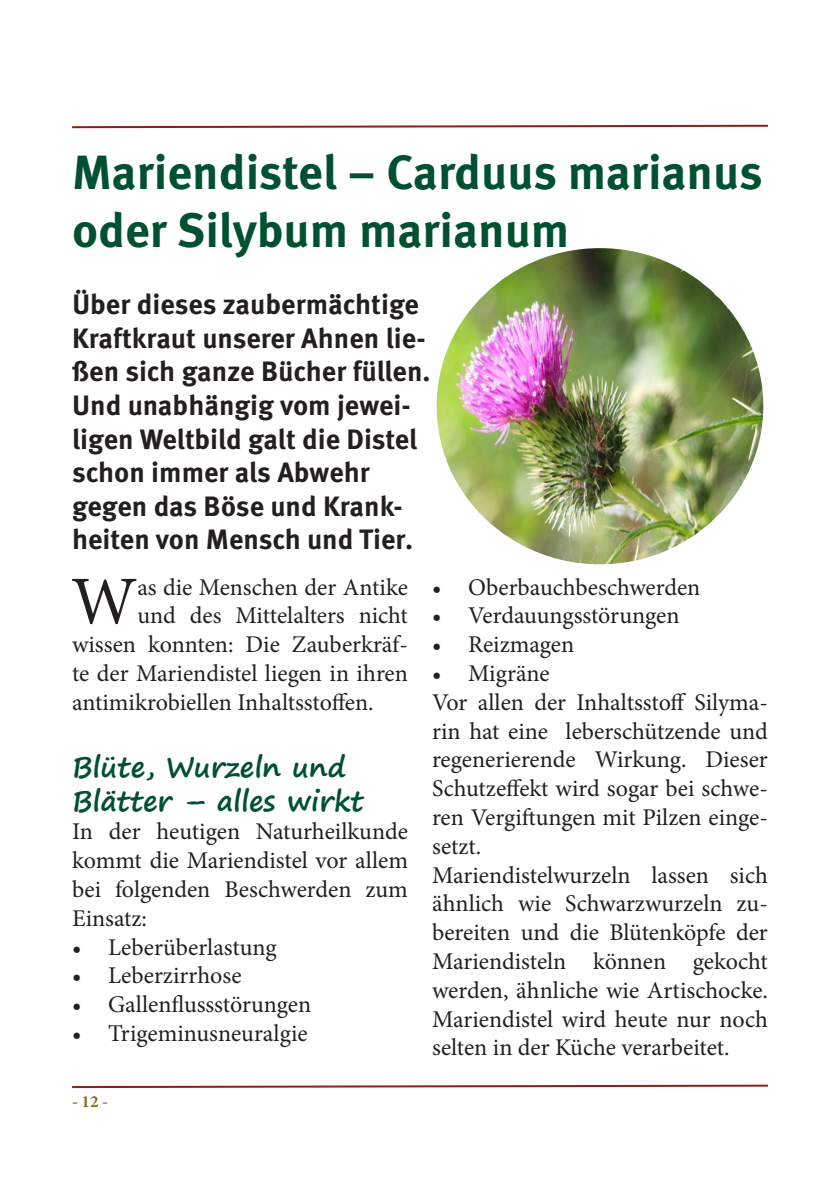
<style>
.page{position:relative;width:840px;height:1191px;background:#fff}
.page>*{position:absolute;margin:0;border:0;box-sizing:border-box;transform-origin:0 0}
.t1{font:68.4px "Minion Pro";color:#231f20}
.t2{font:700 48px/57.6px "Meta OT";color:#005130}
.t3{font:700 28px/33.6px "Meta OT";color:#231f20}
.t4{font:700 28px/33.6px "Segoe Print";color:#005130}
.t5{font:24px/28.8px "Minion Pro";color:#231f20;text-align:justify}
.t6{font:700 17px "Minion Pro";color:#926a22}
</style>
<div class="page">
<svg style="left:72px;top:124px;width:696px;height:5px"></svg>
<svg style="left:72px;top:1084px;width:696px;height:5px"></svg>
<img style="left:436px;top:248px;width:326px;height:316px">
<p class="t2" style="left:72px;top:144px;width:691px">Mariendistel – Carduus marianus oder Silybum marianum</p>
<p class="t3" style="left:72px;top:288px;width:360px">Über dieses zaubermächtige<br>Kraftkraut unserer Ahnen lie&shy;ßen sich ganze Bücher füllen.<br>Und unabhängig vom jewei&shy;ligen Weltbild galt die Distel schon immer als Abwehr gegen das Böse und Krank&shy;heiten von Mensch und Tier.</p>
<p class="t1" style="left:71px;top:555px;width:68px">W</p>
<p class="t5" style="left:137px;top:572px;width:272px">as die Menschen der Antike</p>
<p class="t5" style="left:137px;top:601px;width:272px">und des Mittelalters nicht</p>
<p class="t5" style="left:72px;top:630px;width:337px">wissen konnten: Die Zauberkräf-</p>
<p class="t5" style="left:72px;top:659px;width:337px">te der Mariendistel liegen in ihren</p>
<p class="t5" style="left:72px;top:688px;width:303px">antimikrobiellen Inhaltsstoffen.</p>
<p class="t4" style="left:72px;top:749px;width:293px">Blüte, Wurzeln und<br>Blätter – alles wirkt</p>
<p class="t5" style="left:72px;top:817px;width:337px">In der heutigen Naturheilkunde kommt die Mariendistel vor allem bei folgenden Beschwerden zum Einsatz:</p>
<p class="t5" style="left:72px;top:932px;width:206px">• Leberüberlastung</p>
<p class="t5" style="left:72px;top:961px;width:171px">• Leberzirrhose</p>
<p class="t5" style="left:72px;top:990px;width:240px">• Gallenflussstörungen</p>
<p class="t5" style="left:72px;top:1019px;width:237px">• Trigeminusneuralgie</p>
<p class="t6" style="left:72px;top:1089px;width:38px">- 12 -</p>
<p class="t5" style="left:432px;top:572px;width:270px">• Oberbauchbeschwerden</p>
<p class="t5" style="left:432px;top:601px;width:249px">• Verdauungsstörungen</p>
<p class="t5" style="left:432px;top:630px;width:144px">• Reizmagen</p>
<p class="t5" style="left:432px;top:659px;width:119px">• Migräne</p>
<p class="t5" style="left:432px;top:688px;width:337px">Vor allen der Inhaltsstoff Silyma&shy;rin hat eine leberschützende und regenerierende Wirkung. Dieser Schutzeffekt wird sogar bei schwe&shy;ren Vergiftungen mit Pilzen einge&shy;setzt.</p>
<p class="t5" style="left:432px;top:860px;width:337px">Mariendistelwurzeln lassen sich ähnlich wie Schwarzwurzeln zu&shy;bereiten und die Blütenköpfe der Mariendisteln können gekocht werden, ähnliche wie Artischocke.<br>Mariendistel wird heute nur noch selten in der Küche verarbeitet.</p>
</div>
